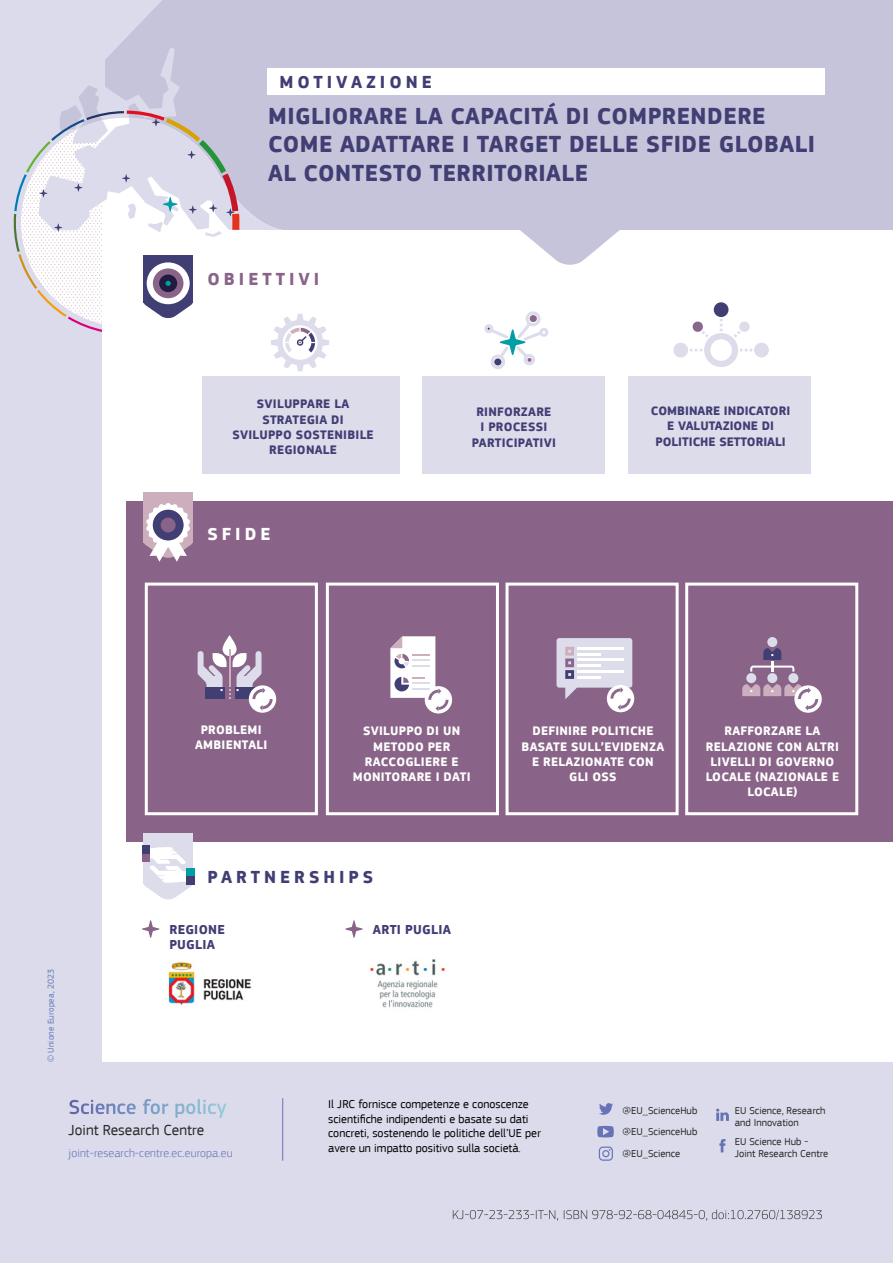
<style>
.page{position:relative;width:893px;height:1263px;background:#dbdbeb}
.page>*{position:absolute;margin:0;border:0;box-sizing:border-box;transform-origin:0 0}
.t1{font:700 24px/28.5px "EC Square Sans Pro";letter-spacing:.02em;color:#413e74}
.t2{font:700 18px "EC Square Sans Pro";letter-spacing:.22em;color:#413e74}
.t3{font:700 18px "EC Square Sans Pro";letter-spacing:.22em;color:#896488}
.t4{font:700 18px "EC Square Sans Pro";letter-spacing:.22em;color:#fff}
.t5{font:15.3px "EC Square Sans Pro";color:#282827}
.t6{font:300 13.5px/16.2px "EC Square Sans Pro";color:#282827}
.t7{font:700 13.35px/15px "EC Square Sans Pro";letter-spacing:.02em;color:#413e74}
.t8{font:700 12.75px/15.3px "EC Square Sans Pro";letter-spacing:.02em;color:#fff;text-align:center}
.t9{font:700 12.75px/15.3px "EC Square Sans Pro";letter-spacing:.02em;color:#413e74;text-align:center}
.t10{font:700 12.75px/15.3px "EC Square Sans Pro";color:#413e74;text-align:center}
.t11{font:12px/14.4px "EC Square Sans Pro";color:#000}
.t12{font:300 12px "EC Square Sans Pro";letter-spacing:.01em;color:#6873b6}
.t13{font:10.5px/12px "EC Square Sans Pro";color:#282827}
.t14{font:9px "EC Square Sans Pro";letter-spacing:.01em;color:#657bbc}
.t15{font:7.5px "EC Square Sans Pro";letter-spacing:.02em;color:#6873b6}
.s1{color:#010202}
</style>
<div class="page">
<div style="left:105px;top:0;width:788px;height:230px;background:#c5c4da"></div>
<div style="left:102px;top:230px;width:791px;height:831px;background:#fff"></div>
<svg style="left:69px;top:1099px;width:147px;height:15px"></svg>
<hr style="left:282px;top:1098px;width:1px;height:63px;background:#6873b6">
<svg style="left:599px;top:1103px;width:14px;height:12px"></svg>
<svg style="left:719px;top:1139px;width:7px;height:13px"></svg>
<svg style="left:716px;top:1109px;width:13px;height:12px"></svg>
<svg style="left:597px;top:1126px;width:17px;height:11px"></svg>
<svg style="left:599px;top:1146px;width:14px;height:15px"></svg>
<svg style="left:512px;top:218px;width:116px;height:47px"></svg>
<div style="left:268px;top:68px;width:557px;height:27px;background:#fff"></div>
<svg style="left:13px;top:85px;width:316px;height:286px"></svg>
<svg style="left:484px;top:311px;width:65px;height:58px"></svg>
<div style="left:203px;top:376px;width:197px;height:98px;background:#dcdceb"></div>
<div style="left:422px;top:376px;width:183px;height:98px;background:#dcdceb"></div>
<div style="left:628px;top:376px;width:182px;height:98px;background:#dcdceb"></div>
<div style="left:714px;top:302px;width:14px;height:15px;background:#413e74;border-radius:50%"></div>
<svg style="left:690px;top:319px;width:62px;height:48px"></svg>
<div style="left:673px;top:343px;width:15px;height:14px;background:#dcdceb;border-radius:50%"></div>
<div style="left:754px;top:343px;width:15px;height:14px;background:#dcdceb;border-radius:50%"></div>
<svg style="left:142px;top:920px;width:18px;height:18px"></svg>
<svg style="left:345px;top:920px;width:18px;height:18px"></svg>
<div style="left:127px;top:501px;width:766px;height:340px;background:#896488"></div>
<div style="left:143px;top:492px;width:50px;height:50px;background:#cdaebd"></div>
<div style="left:143px;top:833px;width:50px;height:51px;background:#dcdceb"></div>
<svg style="left:143px;top:503px;width:50px;height:59px"></svg>
<div style="left:153px;top:510px;width:31px;height:31px;background:#413e74;border-radius:50%"></div>
<div style="left:161px;top:518px;width:15px;height:14px;background:#896488;border-radius:50%"></div>
<div style="left:142px;top:845px;width:8px;height:8px;background:#413e74"></div>
<svg style="left:142px;top:847px;width:53px;height:53px"></svg>
<div style="left:167px;top:872px;width:14px;height:10px;background:#fff;border-radius:4px"></div>
<div style="left:186px;top:868px;width:8px;height:8px;background:#009ea5"></div>
<div style="left:186px;top:876px;width:8px;height:8px;background:#413e74"></div>
<div style="left:145px;top:583px;width:173px;height:232px;border:3px solid #fff"></div>
<div style="left:326px;top:583px;width:173px;height:232px;border:3px solid #fff"></div>
<div style="left:506px;top:583px;width:173px;height:232px;border:3px solid #fff"></div>
<div style="left:685px;top:583px;width:173px;height:232px;border:3px solid #fff"></div>
<svg style="left:425px;top:686px;width:27px;height:27px"></svg>
<svg style="left:390px;top:636px;width:58px;height:75px"></svg>
<svg style="left:750px;top:648px;width:44px;height:24px"></svg>
<div style="left:767px;top:637px;width:10px;height:10px;background:#dcdceb;border-radius:50%"></div>
<div style="left:767px;top:673px;width:10px;height:10px;background:#dcdceb;border-radius:50%"></div>
<div style="left:788px;top:673px;width:10px;height:10px;background:#dcdceb;border-radius:50%"></div>
<div style="left:746px;top:673px;width:10px;height:10px;background:#dcdceb;border-radius:50%"></div>
<svg style="left:794px;top:685px;width:28px;height:28px"></svg>
<svg style="left:742px;top:684px;width:76px;height:26px"></svg>
<svg style="left:607px;top:685px;width:27px;height:27px"></svg>
<svg style="left:556px;top:638px;width:76px;height:72px"></svg>
<svg style="left:223px;top:635px;width:14px;height:21px"></svg>
<hr style="left:229px;top:649px;width:2px;height:38px;background:#cdaebd">
<svg style="left:249px;top:685px;width:27px;height:28px"></svg>
<svg style="left:198px;top:651px;width:75px;height:59px"></svg>
<img style="left:168px;top:962px;width:84px;height:44px">
<img style="left:370px;top:959px;width:75px;height:49px">
<svg style="left:564px;top:1209px;width:258px;height:12px"></svg>
<svg style="left:453px;top:1210px;width:105px;height:11px"></svg>
<h2 class="t2" style="left:279px;top:71px;width:154px">MOTIVAZIONE</h2>
<h1 class="t1" style="left:268px;top:102px;width:548px">MIGLIORARE LA CAPACITÁ DI COMPRENDERE<br>COME ADATTARE I TARGET DELLE SFIDE GLOBALI<br>AL CONTESTO TERRITORIALE</h1>
<h2 class="t3" style="left:207px;top:268px;width:113px">OBIETTIVI</h2>
<p class="t9" style="left:232px;top:397px;width:143px">SVILUPPARE LA<br>STRATEGIA DI<br>SVILUPPO SOSTENIBILE<br>REGIONALE</p>
<p class="t9" style="left:472px;top:405px;width:86px">RINFORZARE<br>I PROCESSI<br>PARTICIPATIVI</p>
<p class="t10" style="left:651px;top:404px;width:141px">COMBINARE INDICATORI<br>E VALUTAZIONE DI<br>POLITICHE SETTORIALI</p>
<h2 class="t4" style="left:207px;top:523px;width:65px">SFIDE</h2>
<p class="t8" style="left:195px;top:722px;width:74px">PROBLEMI<br>AMBIENTALI</p>
<p class="t8" style="left:353px;top:724px;width:119px">SVILUPPO DI UN<br>METODO PER<br>RACCOGLIERE E<br>MONITORARE I DATI</p>
<p class="t8" style="left:522px;top:724px;width:144px">DEFINIRE POLITICHE<br>BASATE SULL’EVIDENZA<br>E RELAZIONATE CON<br>GLI OSS</p>
<p class="t8" style="left:706px;top:724px;width:135px">RAFFORZARE LA<br>RELAZIONE CON ALTRI<br>LIVELLI DI GOVERNO<br>LOCALE (NAZIONALE E<br>LOCALE)</p>
<h2 class="t2" style="left:207px;top:866px;width:167px">PARTNERSHIPS</h2>
<p class="t14" style="left:45px;top:1062px;width:95px;rotate:-90deg">© Unione Europea, 2023</p>
<p class="t15" style="left:45px;top:1053px;width:81px;rotate:-90deg">© European Union, 2023</p>
<p class="t7" style="left:169px;top:923px;width:57px">REGIONE<br>PUGLIA</p>
<p class="t7" style="left:373px;top:923px;width:80px">ARTI PUGLIA</p>
<p class="t5" style="left:69px;top:1121px;width:137px">Joint Research Centre</p>
<p class="t12" style="left:69px;top:1146px;width:166px">joint-research-centre.ec.europa.eu</p>
<p class="t6" style="left:328px;top:1096px;width:217px">The Joint Research Centre provides independent, evidence-based knowledge and sci<span class="s1">ence, supp</span>orting EU policies to positively impact society.</p>
<p class="t11" style="left:328px;top:1097px;width:214px">Il JRC fornisce competenze e conoscenze scientifiche indipendenti e basate su dati concreti, sostenendo le politiche dell’UE per avere un impatto positivo sulla società.</p>
<p class="t13" style="left:623px;top:1104px;width:76px">@EU_ScienceHub</p>
<p class="t13" style="left:623px;top:1125px;width:76px">@EU_ScienceHub</p>
<p class="t13" style="left:735px;top:1104px;width:92px">EU Science, Research and Innovation</p>
<p class="t13" style="left:735px;top:1135px;width:75px">EU Science Hub -</p>
<p class="t13" style="left:623px;top:1147px;width:59px">@EU_Science</p>
<p class="t13" style="left:735px;top:1147px;width:95px">Joint Research Centre</p>
</div>
